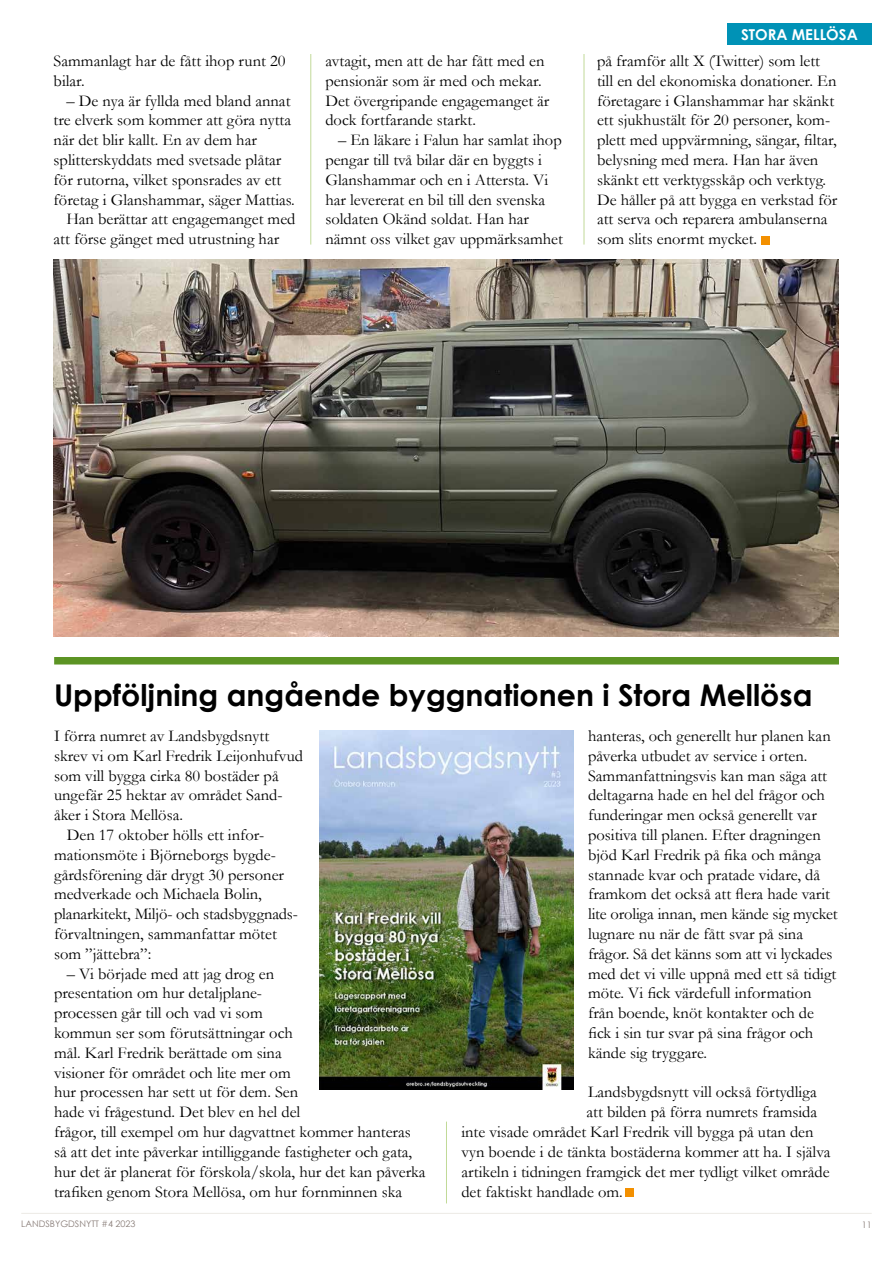
<style>
.page{position:relative;width:893px;height:1263px;background:#fff}
.page>*{position:absolute;margin:0;border:0;box-sizing:border-box;transform-origin:0 0}
.t1{font:700 30px "Century Gothic";color:#000}
.t2{font:16.5px/19.8px "Garamond";color:#000}
.t3{font:700 15px "Century Gothic";color:#fff}
.t4{font:9px "Century Gothic";color:#887c77}
</style>
<div class="page">
<hr style="left:21px;top:1213px;width:851px;height:1px;background:#eceae6">
<div style="left:54px;top:657px;width:785px;height:7px;background:#5c9424"></div>
<div style="left:625px;top:1188px;width:9px;height:9px;background:#f39000"></div>
<div style="left:761px;top:236px;width:9px;height:9px;background:#f39000"></div>
<hr style="left:446px;top:1121px;width:1px;height:82px;background:#c1da98">
<hr style="left:310px;top:54px;width:1px;height:191px;background:#c1da98">
<hr style="left:584px;top:54px;width:1px;height:191px;background:#c1da98">
<div style="left:727px;top:23px;width:145px;height:22px;background:#0092b6"></div>
<img style="left:54px;top:259px;width:785px;height:377px">
<img style="left:319px;top:730px;width:255px;height:360px">
<p class="t2" style="left:54px;top:51px;width:233px">Sammanlagt har de fått ihop runt 20 bilar.</p>
<p class="t2" style="left:54px;top:90px;width:243px;text-indent:13px">– De nya är fyllda med bland annat tre elverk som kommer att göra nytta när det blir kallt. En av dem har splitterskyddats med svetsade plåtar för rutorna, vilket sponsrades av ett företag i Glanshammar, säger Mattias.</p>
<p class="t2" style="left:54px;top:209px;width:243px;text-indent:13px">Han berättar att engagemanget med att förse gänget med utrustning har</p>
<p class="t2" style="left:325px;top:51px;width:226px">avtagit, men att de har fått med en pensionär som är med och mekar.<br>Det övergripande engagemanget är dock fortfarande starkt.</p>
<p class="t2" style="left:325px;top:130px;width:239px;text-indent:13px">– En läkare i Falun har samlat ihop pengar till två bilar där en byggts i Glanshammar och en i Attersta. Vi har levererat en bil till den svenska soldaten Okänd soldat. Han har nämnt oss vilket gav uppmärksamhet</p>
<p class="t3" style="left:741px;top:25px;width:118px">STORA MELLÖSA</p>
<p class="t2" style="left:597px;top:51px;width:241px">på framför allt X (Twitter) som lett till en del ekonomiska donationer. En företagare i Glanshammar har skänkt ett sjukhustält för 20 personer, kom&shy;plett med uppvärmning, sängar, filtar,</p>
<p class="t2" style="left:597px;top:150px;width:242px">belysning med mera. Han har även skänkt ett verktygsskåp och verktyg.<br>De håller på att bygga en verkstad för att serva och reparera ambulanserna som slits enormt mycket.</p>
<p class="t1" style="left:54px;top:676px;width:760px">Uppföljning angående byggnationen i Stora Mellösa</p>
<p class="t2" style="left:54px;top:726px;width:217px">I förra numret av Landsbygdsnytt</p>
<p class="t2" style="left:54px;top:745px;width:251px">skrev vi om Karl Fredrik Leijonhufvud</p>
<p class="t2" style="left:54px;top:765px;width:230px">som vill bygga cirka 80 bostäder på ungefär 25 hektar av området Sand&shy;åker i Stora Mellösa.</p>
<p class="t2" style="left:54px;top:825px;width:245px;text-indent:13px">Den 17 oktober hölls ett infor&shy;mationsmöte i Björneborgs bygde&shy;gårdsförening där drygt 30 personer medverkade och Michaela Bolin, planarkitekt, Miljö- och stadsbyggnads&shy;förvaltningen, sammanfattar mötet som ”jättebra”:</p>
<p class="t2" style="left:67px;top:963px;width:209px">– Vi började med att jag drog en</p>
<p class="t2" style="left:54px;top:983px;width:210px">presentation om hur detaljplane-</p>
<p class="t2" style="left:54px;top:1003px;width:240px">processen går till och vad vi som kommun ser som förutsättningar och</p>
<p class="t2" style="left:54px;top:1042px;width:229px">mål. Karl Fredrik berättade om sina</p>
<p class="t2" style="left:54px;top:1062px;width:246px">visioner för området och lite mer om hur processen har sett ut för dem. Sen</p>
<p class="t2" style="left:54px;top:1102px;width:373px">hade vi frågestund. Det blev en hel del<br>frågor, till exempel om hur dagvattnet kommer hanteras så att det inte påverkar intilliggande fastigheter och gata, hur det är planerat för förskola/skola, hur det kan påverka</p>
<p class="t2" style="left:54px;top:1181px;width:350px">trafiken genom Stora Mellösa, om hur fornminnen ska</p>
<p class="t2" style="left:588px;top:726px;width:244px">hanteras, och generellt hur planen kan påverka utbudet av service i orten.<br>Sammanfattningsvis kan man säga att deltagarna hade en hel del frågor och funderingar men också generellt var positiva till planen. Efter dragningen</p>
<p class="t2" style="left:588px;top:844px;width:235px">bjöd Karl Fredrik på fika och många</p>
<p class="t2" style="left:588px;top:864px;width:234px">stannade kvar och pratade vidare, då</p>
<p class="t2" style="left:588px;top:884px;width:243px">framkom det också att flera hade varit</p>
<p class="t2" style="left:588px;top:904px;width:251px">lite oroliga innan, men kände sig mycket lugnare nu när de fått svar på sina frågor. Så det känns som att vi lyckades med det vi ville uppnå med ett så tidigt</p>
<p class="t2" style="left:588px;top:983px;width:225px">möte. Vi fick värdefull information</p>
<p class="t2" style="left:588px;top:1003px;width:228px">från boende, knöt kontakter och de</p>
<p class="t2" style="left:588px;top:1023px;width:227px">fick i sin tur svar på sina frågor och</p>
<p class="t2" style="left:588px;top:1042px;width:121px">kände sig tryggare.</p>
<p class="t2" style="left:587px;top:1082px;width:232px">Landsbygdsnytt vill också förtydliga att bilden på förra numrets framsida</p>
<p class="t2" style="left:461px;top:1122px;width:354px">inte visade området Karl Fredrik vill bygga på utan den</p>
<p class="t2" style="left:461px;top:1141px;width:371px;text-align:justify">vyn boende i de tänkta bostäderna kommer att ha. I själva artikeln i tidningen framgick det mer tydligt vilket område det faktiskt handlade om.</p>
<p class="t4" style="left:21px;top:1218px;width:116px">LANDSBYGDSNYTT #4 2023</p>
<p class="t4" style="left:862px;top:1219px;width:11px">11</p>
</div>
